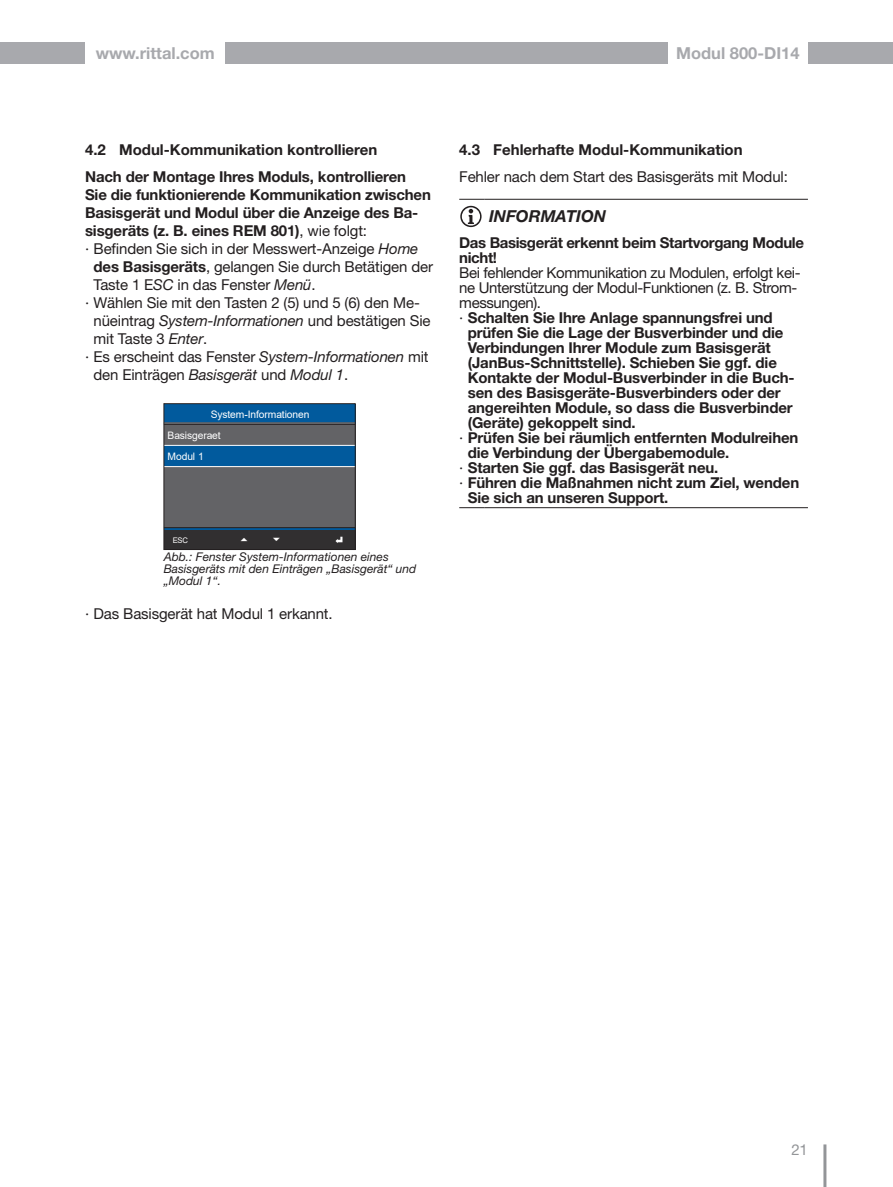
<style>
.page{position:relative;width:893px;height:1187px;background:#fff}
.page>*{position:absolute;margin:0;border:0;box-sizing:border-box;transform-origin:0 0}
.t1{font:700 16.5px "Helvetica Neue LT Pro";color:#a8a9ad}
._18_12pt_Info_sw{font:italic 700 16.5px "Helvetica Neue LT Pro";color:#231f20}
._18_10pt_Fliesstext_LB{font:700 15px/15px "Helvetica Neue LT Pro";letter-spacing:-.01em;color:#231f20}
._18_10pt_Linksbündig_WuS{font:15px/18px "Helvetica Neue LT Pro";letter-spacing:-.01em;color:#231f20}
._18_10pt_Linksbündig_WuS-2{font:700 15px/15px "Helvetica Neue LT Pro";letter-spacing:-.025em;color:#231f20}
._18_10pt_Fliesstext_LB-2{font:15px "Helvetica Neue LT Pro";letter-spacing:-.01em;color:#231f20}
.t2{font:15px "Helvetica Neue LT Pro";color:#939598}
._18_8pt_LB{font:italic 12px/12px "Helvetica Neue LT Pro";color:#231f20}
.t3{font:10.35px/20.9px "Arial";letter-spacing:-.01em;color:#fff}
.t4{font:7.65px "Arial";color:#fff}
.s1{font-weight:400}
.s2{font-style:italic}
.s3{font-weight:700}
</style>
<div class="page">
<hr style="left:823px;top:1144px;width:3px;height:42px;background:#939598">
<div style="left:225px;top:43px;width:443px;height:21px;background:#a8a9ad"></div>
<div style="left:808px;top:43px;width:85px;height:21px;background:#a8a9ad"></div>
<div style="left:0;top:43px;width:85px;height:21px;background:#a8a9ad"></div>
<div style="left:164px;top:403px;width:191px;height:21px;background:#015a9d"></div>
<div style="left:164px;top:528px;width:191px;height:21px;background:#312f30"></div>
<div style="left:164px;top:424px;width:191px;height:21px;background:#636366"></div>
<div style="left:164px;top:466px;width:191px;height:21px;background:#636366"></div>
<div style="left:164px;top:508px;width:191px;height:20px;background:#636366"></div>
<div style="left:164px;top:445px;width:191px;height:21px;background:#015a9d"></div>
<div style="left:164px;top:487px;width:191px;height:21px;background:#636366"></div>
<hr style="left:164px;top:528px;width:191px;height:1px;background:#015a9d">
<hr style="left:164px;top:424px;width:191px;height:1px;background:#231f20">
<hr style="left:164px;top:445px;width:191px;height:1px;background:#fff">
<hr style="left:164px;top:466px;width:191px;height:1px;background:#fff">
<hr style="left:164px;top:527px;width:191px;height:1px;background:#231f20">
<svg style="left:335px;top:536px;width:7px;height:7px"></svg>
<hr style="left:164px;top:422px;width:191px;height:2px;background:#636366">
<div style="left:164px;top:403px;width:191px;height:146px;border:1px solid #231f20"></div>
<svg style="left:459px;top:199px;width:26px;height:1px"></svg>
<hr style="left:485px;top:199px;width:323px;height:1px;background:#231f20">
<svg style="left:459px;top:507px;width:26px;height:1px"></svg>
<hr style="left:485px;top:507px;width:323px;height:1px;background:#231f20">
<svg style="left:460px;top:206px;width:22px;height:21px"></svg>
<p class="t1" style="left:96px;top:42px;width:121px">www.rittal.com</p>
<p class="t1" style="left:676px;top:42px;width:125px">Modul 800-DI14</p>
<p class="_18_10pt_Fliesstext_LB" style="left:85px;top:142px;width:294px">4.2 Modul-Kommunikation kontrollieren</p>
<p class="_18_10pt_Fliesstext_LB" style="left:85px;top:167px;width:347px;line-height:18px">Nach der Montage Ihres Moduls, kontrollieren Sie die funktionierende Kommunikation zwischen Basisgerät und Modul über die Anzeige des Ba&shy;sisgeräts (z. B. eines REM 801)<span class="s1">, wie folgt:</span></p>
<p class="_18_10pt_Linksbündig_WuS" style="left:94px;top:239px;width:341px;text-indent:-9px">· Befinden Sie sich in der Messwert-Anzeige <span class="s2">Home </span><span class="s3">des Basisgeräts</span>, gelangen Sie durch Betätigen der<br>Taste 1 E<span class="s2">SC</span> in das Fenster <span class="s2">Menü</span>.</p>
<p class="_18_10pt_Linksbündig_WuS" style="left:94px;top:293px;width:339px;text-indent:-9px">· Wählen Sie mit den Tasten 2 (5) und 5 (6) den Me&shy;nüeintrag <span class="s2">System-Informationen</span> und bestätigen Sie mit Taste 3 <span class="s2">Enter</span>.</p>
<p class="_18_10pt_Linksbündig_WuS" style="left:94px;top:347px;width:337px;text-indent:-9px">· Es erscheint das Fenster <span class="s2">System-Informationen</span> mit den Einträgen <span class="s2">Basisgerät</span> und <span class="s2">Modul 1</span>.</p>
<p class="t3" style="left:211px;top:403px;width:100px">System-Informationen</p>
<p class="t3" style="left:168px;top:424px;width:55px">Basisgeraet<br>Modul 1</p>
<p class="t4" style="left:173px;top:534px;width:17px">ESC</p>
<p class="_18_8pt_LB" style="left:164px;top:550px;width:254px">Abb.: Fenster System-Informationen eines<br>Basisgeräts mit den Einträgen „Basisgerät“ und „Modul 1“.</p>
<p class="_18_10pt_Linksbündig_WuS" style="left:85px;top:604px;width:249px">· Das Basisgerät hat Modul 1 erkannt.</p>
<p class="_18_10pt_Fliesstext_LB" style="left:459px;top:142px;width:285px">4.3 Fehlerhafte Modul-Kommunikation</p>
<p class="_18_10pt_Fliesstext_LB-2" style="left:459px;top:167px;width:330px">Fehler nach dem Start des Basisgeräts mit Modul:</p>
<p class="_18_12pt_Info_sw" style="left:489px;top:206px;width:119px">INFORMATION</p>
<p class="_18_10pt_Linksbündig_WuS-2" style="left:459px;top:235px;width:346px">Das Basisgerät erkennt beim Startvorgang Module nicht!</p>
<p class="_18_10pt_Linksbündig_WuS" style="left:459px;top:265px;width:343px;line-height:15px">Bei fehlender Kommunikation zu Modulen, erfolgt kei&shy;ne Unterstützung der Modul-Funktionen (z. B. Strom&shy;messungen).</p>
<p class="_18_10pt_Fliesstext_LB" style="left:468px;top:310px;width:328px;text-indent:-9px"><span class="s1">·</span> Schalten Sie Ihre Anlage spannungsfrei und prüfen Sie die Lage der Busverbinder und die Verbindungen Ihrer Module zum Basisgerät (JanBus-Schnittstelle). Schieben Sie ggf. die Kontakte der Modul-Busverbinder in die Buch&shy;sen des Basisgeräte-Busverbinders oder der angereihten Module, so dass die Busverbinder (Geräte) gekoppelt sind.</p>
<p class="_18_10pt_Fliesstext_LB" style="left:468px;top:430px;width:332px;text-indent:-9px"><span class="s1">·</span> Prüfen Sie bei räumlich entfernten Modulreihen die Verbindung der Übergabemodule.</p>
<p class="_18_10pt_Fliesstext_LB" style="left:459px;top:460px;width:261px"><span class="s1">·</span> Starten Sie ggf. das Basisgerät neu.</p>
<p class="_18_10pt_Fliesstext_LB" style="left:468px;top:475px;width:333px;text-indent:-9px"><span class="s1">·</span> Führen die Maßnahmen nicht zum Ziel, wenden<br>Sie sich an unseren Support.</p>
<p class="t2" style="left:791px;top:1140px;width:18px">21</p>
</div>
